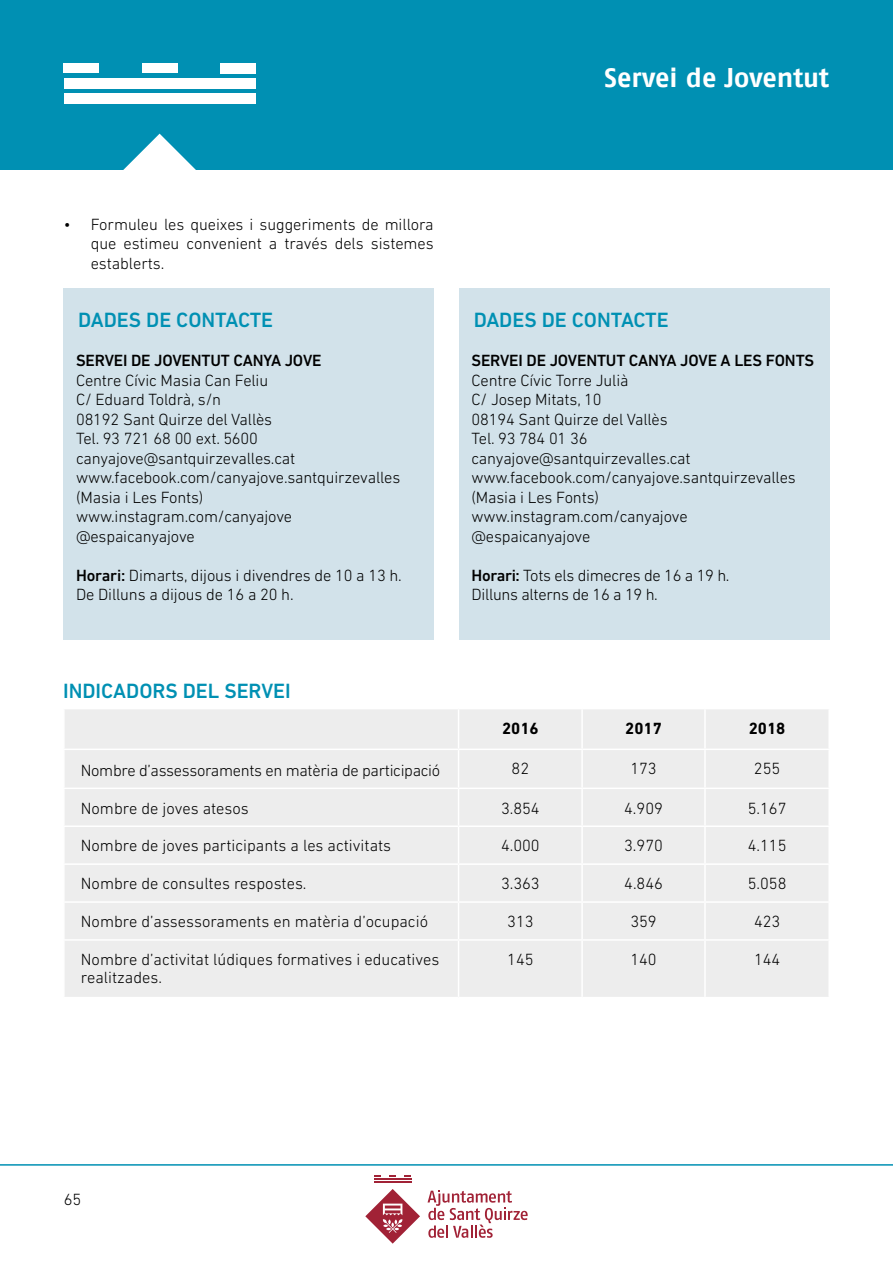
<style>
.page{position:relative;width:893px;height:1263px;background:#fff}
.page>*{position:absolute;margin:0;border:0;box-sizing:border-box;transform-origin:0 0}
.t1{font:27px "Fago SQ Bold";letter-spacing:-.005em;color:#fff}
.t2{font:500 21px "DIN Next LT Pro";color:#0090b3}
.t3{font:300 16.5px/19.5px "DIN Next LT Pro";letter-spacing:-.01em;color:#000}
.t4{font:500 16.5px "DIN Next LT Pro";letter-spacing:-.01em;color:#000}
.t5{font:700 16.5px "DIN Next LT Pro";color:#000}
.s1{font-weight:500}
</style>
<div class="page">
<div style="left:0;top:0;width:893px;height:170px;background:#0090b3"></div>
<div style="left:142px;top:63px;width:35px;height:10px;background:#fff"></div>
<div style="left:64px;top:63px;width:35px;height:10px;background:#fff"></div>
<div style="left:220px;top:63px;width:35px;height:10px;background:#fff"></div>
<div style="left:64px;top:78px;width:191px;height:10px;background:#fff"></div>
<div style="left:64px;top:93px;width:191px;height:10px;background:#fff"></div>
<svg style="left:123px;top:134px;width:73px;height:36px"></svg>
<svg style="left:428px;top:1190px;width:100px;height:48px"></svg>
<svg style="left:389px;top:1175px;width:7px;height:2px"></svg>
<svg style="left:374px;top:1175px;width:7px;height:2px"></svg>
<svg style="left:404px;top:1175px;width:7px;height:2px"></svg>
<hr style="left:374px;top:1178px;width:37px;height:2px;background:#a12236">
<hr style="left:374px;top:1181px;width:37px;height:2px;background:#a12236">
<svg style="left:365px;top:1189px;width:55px;height:55px"></svg>
<hr style="left:385px;top:1205px;width:15px;height:3px;background:#a12236">
<hr style="left:385px;top:1210px;width:15px;height:3px;background:#a12236">
<hr style="left:0;top:1164px;width:893px;height:2px;background:#0090b3">
<div style="left:63px;top:288px;width:371px;height:351px;background:#d2e2ea"></div>
<div style="left:65px;top:709px;width:763px;height:288px;background:#ededed"></div>
<hr style="left:458px;top:709px;width:1px;height:40px;background:#fff">
<hr style="left:581px;top:709px;width:2px;height:40px;background:#fff">
<hr style="left:704px;top:709px;width:2px;height:40px;background:#fff">
<hr style="left:63px;top:749px;width:396px;height:1px;background:#fff">
<hr style="left:459px;top:749px;width:123px;height:1px;background:#fff">
<hr style="left:458px;top:750px;width:1px;height:38px;background:#fff">
<hr style="left:582px;top:749px;width:123px;height:1px;background:#fff">
<hr style="left:581px;top:750px;width:2px;height:38px;background:#fff">
<hr style="left:705px;top:749px;width:125px;height:1px;background:#fff">
<hr style="left:704px;top:750px;width:2px;height:38px;background:#fff">
<hr style="left:63px;top:788px;width:396px;height:1px;background:#fff">
<hr style="left:459px;top:788px;width:123px;height:1px;background:#fff">
<hr style="left:458px;top:789px;width:1px;height:36px;background:#fff">
<hr style="left:582px;top:788px;width:123px;height:1px;background:#fff">
<hr style="left:581px;top:789px;width:2px;height:36px;background:#fff">
<hr style="left:705px;top:788px;width:125px;height:1px;background:#fff">
<hr style="left:704px;top:789px;width:2px;height:36px;background:#fff">
<hr style="left:63px;top:825px;width:396px;height:2px;background:#fff">
<hr style="left:459px;top:825px;width:123px;height:2px;background:#fff">
<hr style="left:458px;top:827px;width:1px;height:36px;background:#fff">
<hr style="left:582px;top:825px;width:123px;height:2px;background:#fff">
<hr style="left:581px;top:827px;width:2px;height:36px;background:#fff">
<hr style="left:705px;top:825px;width:125px;height:2px;background:#fff">
<hr style="left:704px;top:827px;width:2px;height:36px;background:#fff">
<hr style="left:63px;top:863px;width:396px;height:2px;background:#fff">
<hr style="left:459px;top:863px;width:123px;height:2px;background:#fff">
<hr style="left:458px;top:865px;width:1px;height:36px;background:#fff">
<hr style="left:582px;top:863px;width:123px;height:2px;background:#fff">
<hr style="left:581px;top:865px;width:2px;height:36px;background:#fff">
<hr style="left:705px;top:863px;width:125px;height:2px;background:#fff">
<hr style="left:704px;top:865px;width:2px;height:36px;background:#fff">
<hr style="left:63px;top:901px;width:396px;height:2px;background:#fff">
<hr style="left:459px;top:901px;width:123px;height:2px;background:#fff">
<hr style="left:458px;top:903px;width:1px;height:36px;background:#fff">
<hr style="left:582px;top:901px;width:123px;height:2px;background:#fff">
<hr style="left:581px;top:903px;width:2px;height:36px;background:#fff">
<hr style="left:705px;top:901px;width:125px;height:2px;background:#fff">
<hr style="left:704px;top:903px;width:2px;height:36px;background:#fff">
<hr style="left:63px;top:939px;width:396px;height:2px;background:#fff">
<hr style="left:459px;top:939px;width:123px;height:2px;background:#fff">
<hr style="left:458px;top:941px;width:1px;height:56px;background:#fff">
<hr style="left:582px;top:939px;width:123px;height:2px;background:#fff">
<hr style="left:581px;top:941px;width:2px;height:56px;background:#fff">
<hr style="left:705px;top:939px;width:125px;height:2px;background:#fff">
<hr style="left:704px;top:941px;width:2px;height:56px;background:#fff">
<div style="left:459px;top:288px;width:371px;height:351px;background:#d2e2ea"></div>
<h1 class="t1" style="left:605px;top:62px;width:226px">Servei de Joventut</h1>
<p class="t3" style="left:91px;top:214px;width:344px;text-align:justify;text-indent:-27px">• Formuleu les queixes i suggeriments de millora que estimeu convenient a través dels sistemes establerts.</p>
<p class="t2" style="left:78px;top:308px;width:197px">DADES DE CONTACTE</p>
<p class="t4" style="left:76px;top:351px;width:247px">SERVEI DE JOVENTUT CANYA JOVE</p>
<p class="t3" style="left:76px;top:370px;width:326px">Centre Cívic Masia Can Feliu<br>C/ Eduard Toldrà, s/n<br>08192 Sant Quirze del Vallès<br>Tel. 93 721 68 00 ext. 5600 canyajove@santquirzevalles.cat www.facebook.com/canyajove.santquirzevalles (Masia i Les Fonts) www.instagram.com/canyajove @espaicanyajove</p>
<p class="t3" style="left:76px;top:565px;width:327px"><span class="s1">Horari:</span> Dimarts, dijous i divendres de 10 a 13 h.<br>De Dilluns a dijous de 16 a 20 h.</p>
<p class="t2" style="left:63px;top:678px;width:229px">INDICADORS DEL SERVEI</p>
<p class="t2" style="left:474px;top:308px;width:197px">DADES DE CONTACTE</p>
<p class="t4" style="left:472px;top:351px;width:344px">SERVEI DE JOVENTUT CANYA JOVE A LES FONTS</p>
<p class="t3" style="left:472px;top:370px;width:326px">Centre Cívic Torre Julià<br>C/ Josep Mitats, 10<br>08194 Sant Quirze del Vallès<br>Tel. 93 784 01 36 canyajove@santquirzevalles.cat www.facebook.com/canyajove.santquirzevalles (Masia i Les Fonts) www.instagram.com/canyajove @espaicanyajove</p>
<p class="t3" style="left:472px;top:565px;width:259px"><span class="s1">Horari:</span> Tots els dimecres de 16 a 19 h.<br>Dilluns alterns de 16 a 19 h.</p>
<p class="t5" style="left:502px;top:718px;width:38px">2016</p>
<p class="t5" style="left:625px;top:718px;width:38px">2017</p>
<p class="t5" style="left:749px;top:718px;width:38px">2018</p>
<p class="t3" style="left:81px;top:760px;width:361px">Nombre d’assessoraments en matèria de participació</p>
<p class="t3" style="left:512px;top:759px;width:19px">82</p>
<p class="t3" style="left:630px;top:759px;width:28px">173</p>
<p class="t3" style="left:754px;top:759px;width:28px">255</p>
<p class="t3" style="left:81px;top:798px;width:169px">Nombre de joves atesos</p>
<p class="t3" style="left:501px;top:798px;width:40px">3.854</p>
<p class="t3" style="left:624px;top:798px;width:40px">4.909</p>
<p class="t3" style="left:748px;top:798px;width:40px">5.167</p>
<p class="t3" style="left:81px;top:836px;width:312px">Nombre de joves participants a les activitats</p>
<p class="t3" style="left:501px;top:836px;width:40px">4.000</p>
<p class="t3" style="left:624px;top:836px;width:40px">3.970</p>
<p class="t3" style="left:748px;top:836px;width:40px">4.115</p>
<p class="t3" style="left:81px;top:874px;width:227px">Nombre de consultes respostes.</p>
<p class="t3" style="left:501px;top:874px;width:40px">3.363</p>
<p class="t3" style="left:624px;top:874px;width:40px">4.846</p>
<p class="t3" style="left:748px;top:874px;width:40px">5.058</p>
<p class="t3" style="left:81px;top:912px;width:349px">Nombre d’assessoraments en matèria d’ocupació</p>
<p class="t3" style="left:507px;top:912px;width:28px">313</p>
<p class="t3" style="left:630px;top:912px;width:28px">359</p>
<p class="t3" style="left:754px;top:912px;width:28px">423</p>
<p class="t3" style="left:81px;top:950px;width:360px;line-height:18px">Nombre d’activitat lúdiques formatives i educatives realitzades.</p>
<p class="t3" style="left:507px;top:949px;width:28px">145</p>
<p class="t3" style="left:630px;top:949px;width:28px">140</p>
<p class="t3" style="left:754px;top:949px;width:28px">144</p>
<p class="t3" style="left:64px;top:1189px;width:19px">65</p>
</div>
